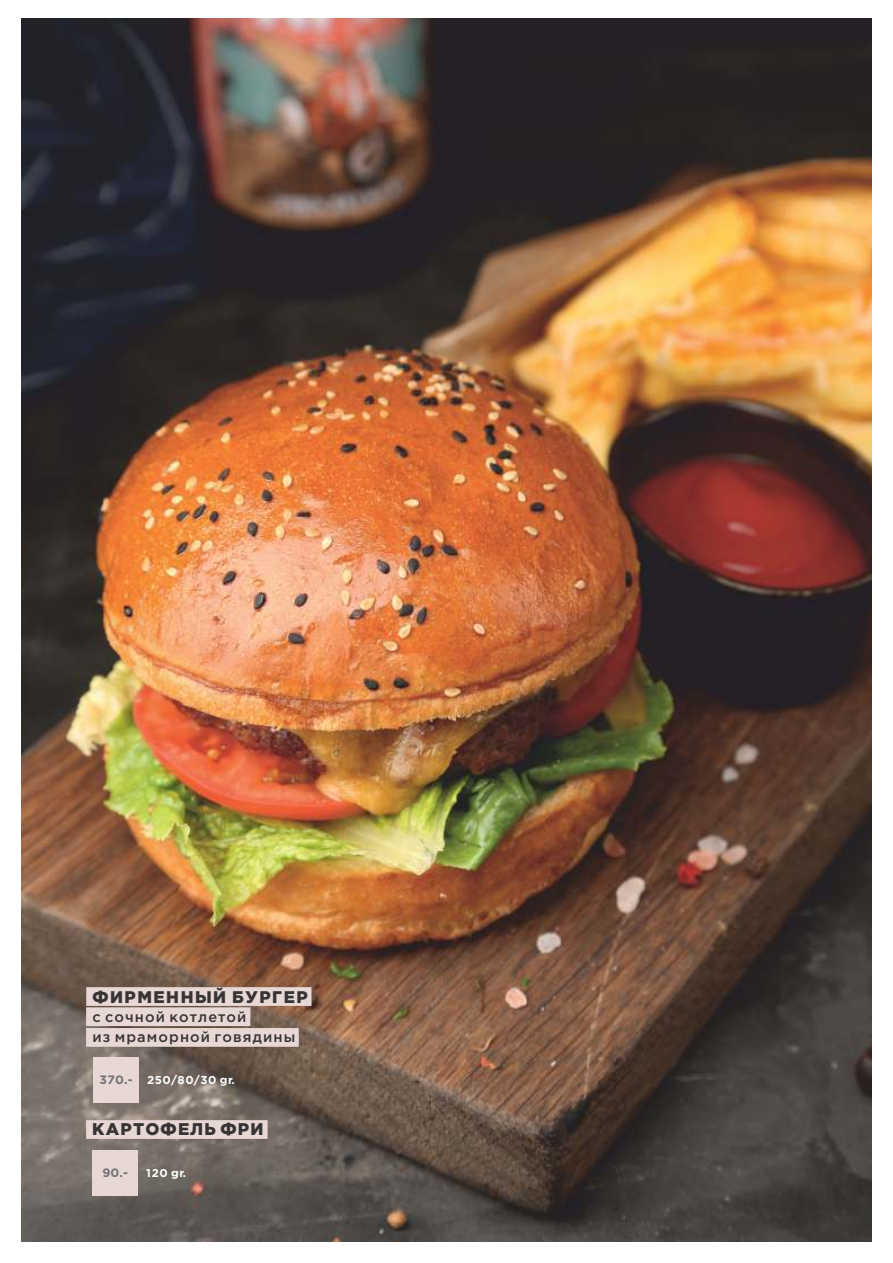
<style>
.page{position:relative;width:893px;height:1263px;background:#fff}
.page>*{position:absolute;margin:0;border:0;box-sizing:border-box;transform-origin:0 0}
.t1{font:900 16.95px "Gotham Pro";letter-spacing:.07em;color:#373435}
.t2{font:900 16.8px "Gotham Pro";letter-spacing:.09em;color:#373435}
.t3{font:500 14.55px/20.7px "Gotham Pro";letter-spacing:.075em;color:#373435}
.t4{font:700 12.15px "Gotham Pro";color:#727376}
.t5{font:700 11.4px "Gotham Pro";letter-spacing:.05em;color:#fefefe}
.s1{font-size:12.15px;color:#727376}
</style>
<div class="page">
<img style="left:21px;top:19px;width:851px;height:1222px">
<div style="left:93px;top:1057px;width:46px;height:46px;background:#e8d8d5"></div>
<div style="left:86px;top:987px;width:225px;height:19px;background:#e8d8d5"></div>
<div style="left:86px;top:1007px;width:164px;height:19px;background:#e8d8d5"></div>
<div style="left:86px;top:1028px;width:213px;height:19px;background:#e8d8d5"></div>
<div style="left:86px;top:1120px;width:182px;height:19px;background:#e8d8d5"></div>
<div style="left:92px;top:1150px;width:46px;height:46px;background:#e8d8d5"></div>
<p class="t2" style="left:92px;top:990px;width:217px">ФИРМЕННЫЙ БУРГЕР</p>
<p class="t3" style="left:93px;top:1007px;width:204px">с сочной котлетой<br>из мраморной говядины</p>
<p class="t5" style="left:100px;top:1076px;width:137px"><span class="s1">370.-</span> 250/80/30 gr.</p>
<p class="t1" style="left:92px;top:1123px;width:173px">КАРТОФЕЛЬ ФРИ</p>
<p class="t4" style="left:102px;top:1168px;width:27px">90.-</p>
<p class="t5" style="left:146px;top:1169px;width:41px">120 gr.</p>
</div>
